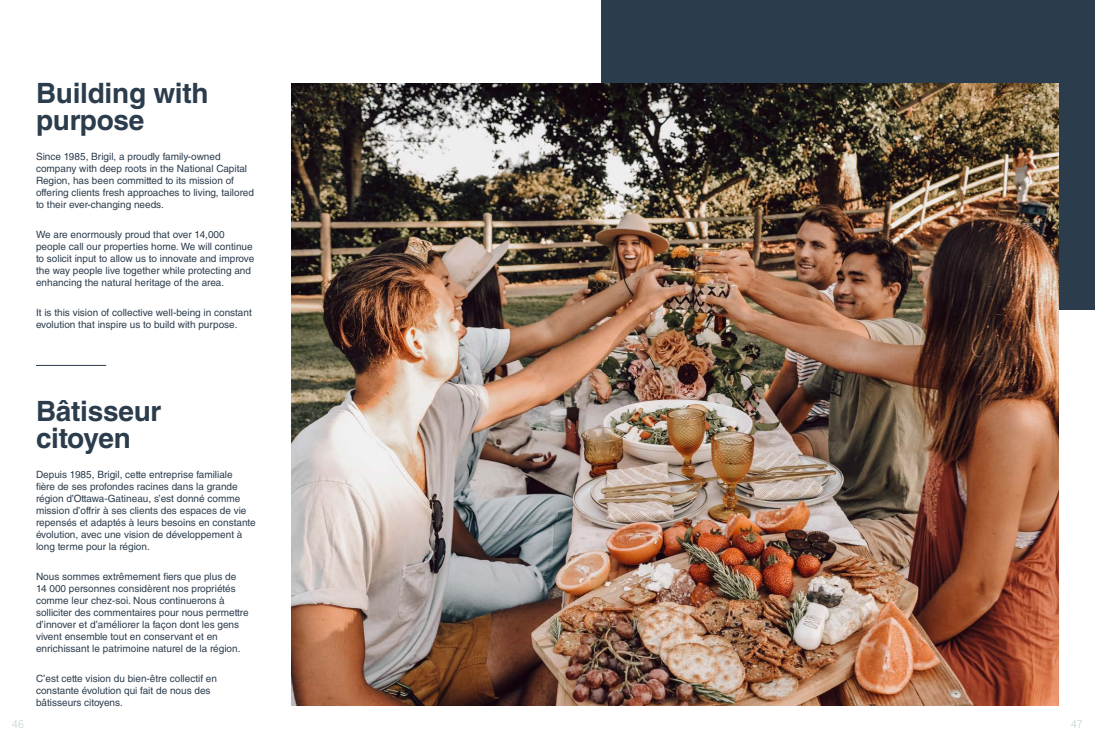
<style>
.page{position:relative;width:1095px;height:742px;background:#fff}
.page>*{position:absolute;margin:0;border:0;box-sizing:border-box;transform-origin:0 0}
.Gros_titres_-_Cambria{font:700 28px/27px "Helvetica LT Std";letter-spacing:-.01em;color:#2b3c4c}
.t1{font:12px "Source Sans Variable";color:#b6c7c4}
.Texte_courant{font:10px/12px "Helvetica LT Std";color:#2b3c4c}
</style>
<div class="page">
<div style="left:601px;top:0;width:493px;height:310px;background:#2b3c4c"></div>
<img style="left:291px;top:83px;width:767px;height:623px">
<hr style="left:36px;top:365px;width:70px;height:1px;background:#2b3c4c">
<p class="Gros_titres_-_Cambria" style="left:36px;top:80px;width:174px">Building with purpose</p>
<p class="Texte_courant" style="left:36px;top:151px;width:219px">Since 1985, Brigil, a proudly family-owned company with deep roots in the National Capital Region, has been committed to its mission of offering clients fresh approaches to living, tailored to their ever-changing needs.</p>
<p class="Texte_courant" style="left:36px;top:229px;width:220px">We are enormously proud that over 14,000 people call our properties home. We will continue to solicit input to allow us to innovate and improve the way people live together while protecting and enhancing the natural heritage of the area.</p>
<p class="Texte_courant" style="left:36px;top:307px;width:217px">It is this vision of collective well-being in constant evolution that inspire us to build with purpose.</p>
<p class="Gros_titres_-_Cambria" style="left:36px;top:397px;width:127px">Bâtisseur citoyen</p>
<p class="Texte_courant" style="left:36px;top:468px;width:221px">Depuis 1985, Brigil, cette entreprise familiale<br>fière de ses profondes racines dans la grande région d’Ottawa-Gatineau, s’est donné comme mission d’offrir à ses clients des espaces de vie repensés et adaptés à leurs besoins en constante évolution, avec une vision de développement à long terme pour la région.</p>
<p class="Texte_courant" style="left:36px;top:570px;width:214px">Nous sommes extrêmement fiers que plus de 14 000 personnes considèrent nos propriétés comme leur chez-soi. Nous continuerons à solliciter des commentaires pour nous permettre d’innover et d’améliorer la façon dont les gens vivent ensemble tout en conservant et en enrichissant le patrimoine naturel de la région.</p>
<p class="Texte_courant" style="left:36px;top:672px;width:182px">C’est cette vision du bien-être collectif en constante évolution qui fait de nous des bâtisseurs citoyens.</p>
<p class="t1" style="left:12px;top:717px;width:13px">46</p>
<p class="t1" style="left:1071px;top:717px;width:13px">47</p>
</div>
